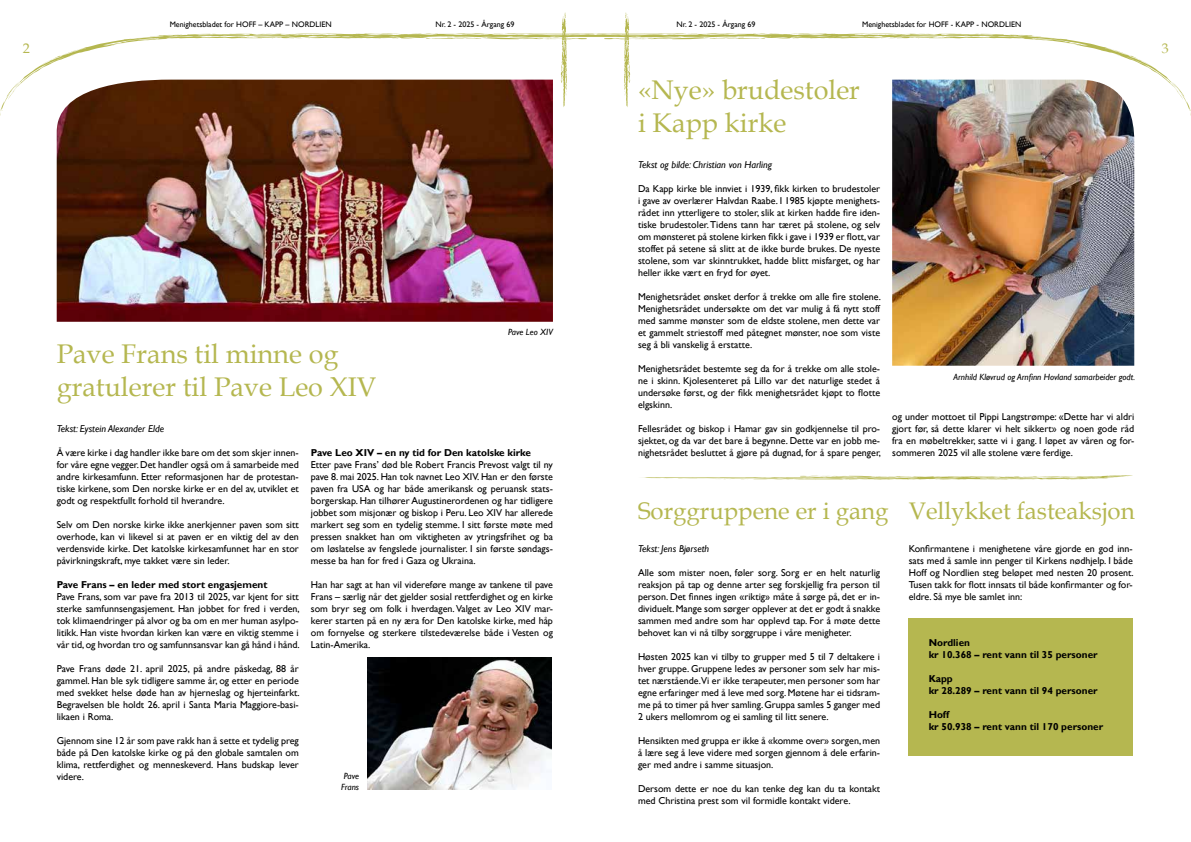
<style>
.page{position:relative;width:1191px;height:842px;background:#fff}
.page>*{position:absolute;margin:0;border:0;box-sizing:border-box;transform-origin:0 0}
.t1{font:27px/32.4px "Book Antiqua";color:#b5b750}
.t2{font:24px "Book Antiqua";color:#b5b750}
.t3{font:14px "Book Antiqua";color:#b5b750}
.t4{font:10px/12px "Gill Sans";color:#000;text-align:justify}
.t5{font:700 10px/12px "Gill Sans";color:#000}
.t6{font:italic 10px "Gill Sans";color:#000}
.t7{font:italic 9px/10.8px "Gill Sans";color:#000}
.t8{font:8px "Gill Sans";color:#000}
</style>
<div class="page">
<svg style="left:0;top:12px;width:1191px;height:120px"></svg>
<img style="left:892px;top:80px;width:242px;height:286px">
<img style="left:368px;top:658px;width:184px;height:132px">
<img style="left:57px;top:80px;width:496px;height:242px">
<svg style="left:641px;top:475px;width:492px;height:5px"></svg>
<div style="left:908px;top:619px;width:224px;height:137px;background:#b5b750"></div>
<p class="t8" style="left:170px;top:19px;width:163px">Menighetsbladet for HOFF – KAPP – NORDLIEN</p>
<p class="t8" style="left:435px;top:19px;width:80px">Nr. 2 - 2025 - Årgang 69</p>
<p class="t8" style="left:676px;top:19px;width:80px">Nr. 2 - 2025 - Årgang 69</p>
<p class="t8" style="left:862px;top:19px;width:161px">Menighetsbladet for HOFF - KAPP - NORDLIEN</p>
<h3 class="t3" style="left:23px;top:39px;width:8px">2</h3>
<h3 class="t3" style="left:1161px;top:39px;width:8px">3</h3>
<h1 class="t1" style="left:57px;top:337px;width:321px">Pave Frans til minne og gratulerer til Pave Leo XIV</h1>
<p class="t7" style="left:508px;top:327px;width:46px">Pave Leo XIV</p>
<p class="t6" style="left:57px;top:423px;width:109px">Tekst: Eystein Alexander Elde</p>
<p class="t4" style="left:57px;top:447px;width:244px">Å være kirke i dag handler ikke bare om det som skjer innen&shy;for våre egne vegger. Det handler også om å samarbeide med andre kirkesamfunn. Etter reformasjonen har de protestan&shy;tiske kirkene, som Den norske kirke er en del av, utviklet et godt og respektfullt forhold til hverandre.</p>
<p class="t4" style="left:57px;top:519px;width:244px">Selv om Den norske kirke ikke anerkjenner paven som sitt overhode, kan vi likevel si at paven er en viktig del av den verdensvide kirke. Det katolske kirkesamfunnet har en stor påvirkningskraft, mye takket være sin leder.</p>
<p class="t5" style="left:57px;top:579px;width:212px">Pave Frans – en leder med stort engasjement</p>
<p class="t4" style="left:57px;top:591px;width:245px">Pave Frans, som var pave fra 2013 til 2025, var kjent for sitt sterke samfunnsengasjement. Han jobbet for fred i verden, tok klimaendringer på alvor og ba om en mer human asylpo&shy;litikk. Han viste hvordan kirken kan være en viktig stemme i vår tid, og hvordan tro og samfunnsansvar kan gå hånd i hånd.</p>
<p class="t4" style="left:57px;top:663px;width:245px">Pave Frans døde 21. april 2025, på andre påskedag, 88 år gammel. Han ble syk tidligere samme år, og etter en periode med svekket helse døde han av hjerneslag og hjerteinfarkt.<br>Begravelsen ble holdt 26. april i Santa Maria Maggiore-basi&shy;likaen i Roma.</p>
<p class="t4" style="left:57px;top:735px;width:244px">Gjennom sine 12 år som pave rakk han å sette et tydelig preg både på Den katolske kirke og på den globale samtalen om klima, rettferdighet og menneskeverd. Hans budskap lever videre.</p>
<p class="t5" style="left:311px;top:447px;width:222px">Pave Leo XIV – en ny tid for Den katolske kirke</p>
<p class="t4" style="left:311px;top:459px;width:244px">Etter pave Frans’ død ble Robert Francis Prevost valgt til ny pave 8. mai 2025. Han tok navnet Leo XIV. Han er den første paven fra USA og har både amerikansk og peruansk stats&shy;borgerskap. Han tilhører Augustinerordenen og har tidligere jobbet som misjonær og biskop i Peru. Leo XIV har allerede markert seg som en tydelig stemme. I sitt første møte med pressen snakket han om viktigheten av ytringsfrihet og ba om løslatelse av fengslede journalister. I sin første søndags&shy;messe ba han for fred i Gaza og Ukraina.</p>
<p class="t4" style="left:311px;top:579px;width:244px">Han har sagt at han vil videreføre mange av tankene til pave Frans – særlig når det gjelder sosial rettferdighet og en kirke som bryr seg om folk i hverdagen. Valget av Leo XIV mar&shy;kerer starten på en ny æra for Den katolske kirke, med håp om fornyelse og sterkere tilstedeværelse både i Vesten og Latin-Amerika.</p>
<p class="t7" style="left:341px;top:771px;width:19px">Pave<br>Frans</p>
<h1 class="t1" style="left:638px;top:73px;width:223px">«Nye» brudestoler i Kapp kirke</h1>
<p class="t6" style="left:638px;top:159px;width:135px">Tekst og bilde: Christian von Harling</p>
<p class="t4" style="left:638px;top:183px;width:244px">Da Kapp kirke ble innviet i 1939, fikk kirken to brudestoler i gave av overlærer Halvdan Raabe. I 1985 kjøpte menighets&shy;rådet inn ytterligere to stoler, slik at kirken hadde fire iden&shy;tiske brudestoler. Tidens tann har tæret på stolene, og selv om mønsteret på stolene kirken fikk i gave i 1939 er flott, var stoffet på setene så slitt at de ikke burde brukes. De nyeste stolene, som var skinntrukket, hadde blitt misfarget, og har heller ikke vært en fryd for øyet.</p>
<p class="t4" style="left:638px;top:291px;width:245px">Menighetsrådet ønsket derfor å trekke om alle fire stolene.<br>Menighetsrådet undersøkte om det var mulig å få nytt stoff med samme mønster som de eldste stolene, men dette var et gammelt striestoff med påtegnet mønster, noe som viste seg å bli vanskelig å erstatte.</p>
<p class="t4" style="left:638px;top:363px;width:244px">Menighetsrådet bestemte seg da for å trekke om alle stole&shy;ne i skinn. Kjolesenteret på Lillo var det naturlige stedet å undersøke først, og der fikk menighetsrådet kjøpt to flotte elgskinn.</p>
<p class="t4" style="left:638px;top:423px;width:245px">Fellesrådet og biskop i Hamar gav sin godkjennelse til pro&shy;sjektet, og da var det bare å begynne. Dette var en jobb me&shy;nighetsrådet besluttet å gjøre på dugnad, for å spare penger,</p>
<p class="t4" style="left:892px;top:411px;width:244px">og under mottoet til Pippi Langstrømpe: «Dette har vi aldri gjort før, så dette klarer vi helt sikkert» og noen gode råd fra en møbeltrekker, satte vi i gang. I løpet av våren og for&shy;sommeren 2025 vil alle stolene være ferdige.</p>
<p class="t7" style="left:953px;top:372px;width:183px">Arnhild Kløvrud og Arnfinn Hovland samarbeider godt.</p>
<h2 class="t2" style="left:638px;top:494px;width:498px">Sorggruppene er i gang Vellykket fasteaksjon</h2>
<p class="t6" style="left:638px;top:543px;width:73px">Tekst: Jens Bjørseth</p>
<p class="t4" style="left:638px;top:567px;width:244px">Alle som mister noen, føler sorg. Sorg er en helt naturlig reaksjon på tap og denne arter seg forskjellig fra person til person. Det finnes ingen «riktig» måte å sørge på, det er in&shy;dividuelt. Mange som sørger opplever at det er godt å snakke sammen med andre som har opplevd tap. For å møte dette behovet kan vi nå tilby sorggruppe i våre menigheter.</p>
<p class="t4" style="left:638px;top:651px;width:244px">Høsten 2025 kan vi tilby to grupper med 5 til 7 deltakere i hver gruppe. Gruppene ledes av personer som selv har mis&shy;tet nærstående.Vi er ikke terapeuter, men personer som har egne erfaringer med å leve med sorg. Møtene har ei tidsram&shy;me på to timer på hver samling. Gruppa samles 5 ganger med 2 ukers mellomrom og ei samling til litt senere.</p>
<p class="t4" style="left:638px;top:735px;width:244px">Hensikten med gruppa er ikke å «komme over» sorgen, men å lære seg å leve videre med sorgen gjennom å dele erfarin&shy;ger med andre i samme situasjon.</p>
<p class="t4" style="left:638px;top:783px;width:244px">Dersom dette er noe du kan tenke deg kan du ta kontakt med Christina prest som vil formidle kontakt videre.</p>
<p class="t4" style="left:908px;top:543px;width:226px">Konfirmantene i menighetene våre gjorde en god inn&shy;sats med å samle inn penger til Kirkens nødhjelp. I både Hoff og Nordlien steg beløpet med nesten 20 prosent.<br>Tusen takk for flott innsats til både konfirmanter og for&shy;eldre. Så mye ble samlet inn:</p>
<p class="t5" style="left:928px;top:637px;width:170px">Nordlien<br>kr 10.368 – rent vann til 35 personer</p>
<p class="t5" style="left:928px;top:673px;width:170px">Kapp<br>kr 28.289 – rent vann til 94 personer</p>
<p class="t5" style="left:928px;top:709px;width:176px">Hoff<br>kr 50.938 – rent vann til 170 personer</p>
</div>
